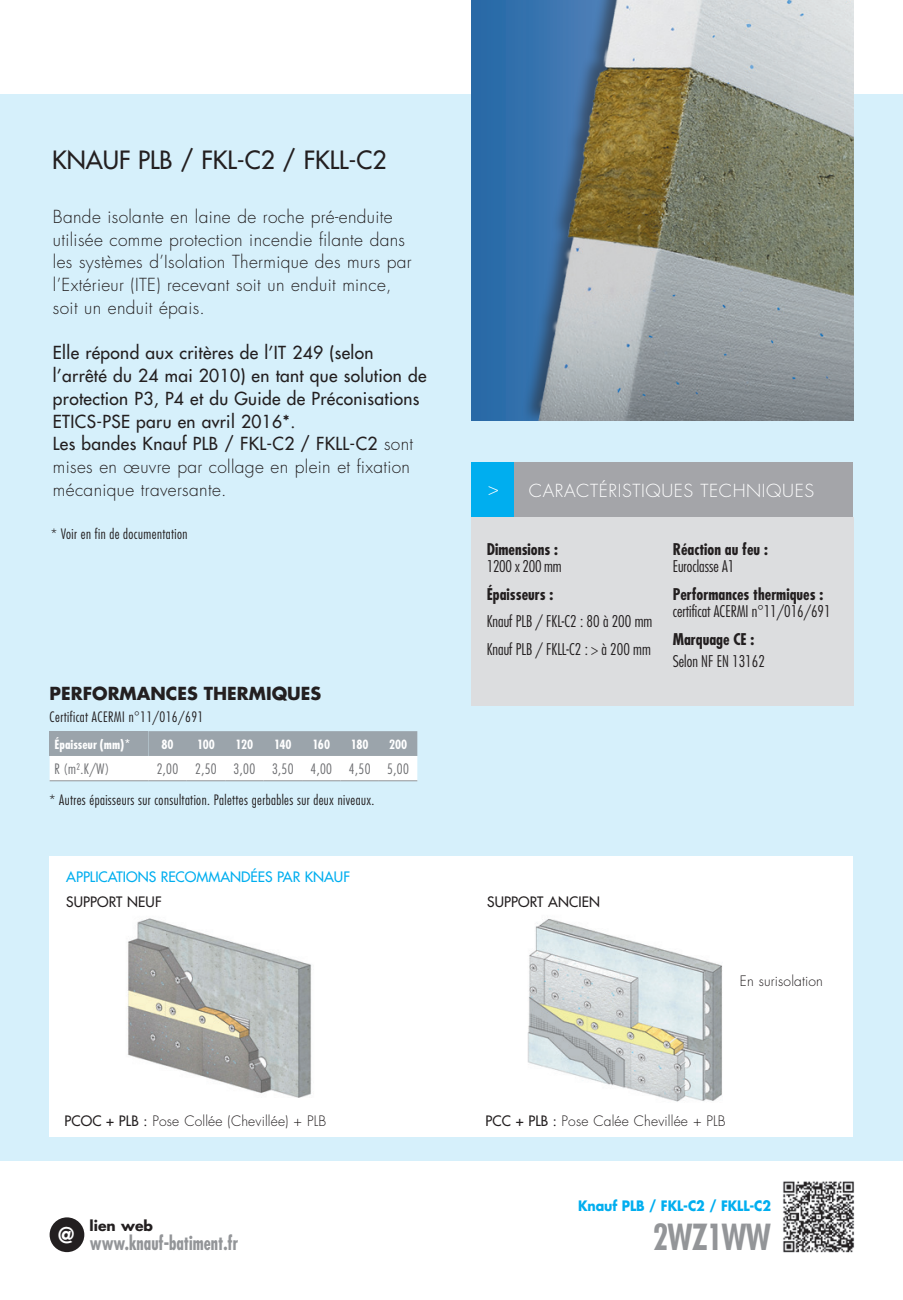
<style>
.page{position:relative;width:903px;height:1300px;background:#fff}
.page>*{position:absolute;margin:0;border:0;box-sizing:border-box;transform-origin:0 0}
.t1{font:700 condensed 35px "Futura Std";letter-spacing:-.03em;color:#939598;scale:.91 1}
.t2{font:500 24.5px "Futura Std";color:#231f20}
.t3{font:700 21px "Futura Std";color:#fff}
.t4{font:700 condensed 19.25px "Futura Std";color:#939598;scale:.89 1}
.t5{font:300 17.5px/22.8px "Futura Std";letter-spacing:.02em;color:#231f20}
.t6{font:500 17.5px/22.8px "Futura Std";letter-spacing:.02em;color:#231f20}
.t7{font:300 17.5px "Futura Std";letter-spacing:.03em;color:#fff}
.S_s_Titre_Bold_ok{font:700 17.5px "Futura Std";color:#231f20}
.Légende{font:300 condensed 15.75px/17.5px "Futura Std";color:#231f20}
.Légende-2{font:700 condensed 15.75px/17.5px "Futura Std";color:#231f20}
.Légende_Ok{font:300 condensed 14px "Futura Std";letter-spacing:.03em;color:#231f20}
.t8{font:300 14px "Futura Std";letter-spacing:.01em;color:#231f20}
.TABLEAU_en_tete{font:700 condensed 14px "Futura T";color:#fff}
.t9{font:500 14px "Futura Std";color:#00aeef}
.TABLEAU_txt{font:300 condensed 14px "Futura Std";letter-spacing:.03em;color:#6c6d70}
.t10{font:500 14px "Futura Std";letter-spacing:.01em;color:#231f20}
.t11{font:700 14px "Futura Std";letter-spacing:-.01em;color:#00aeef;scale:.9 1}
.Tableau_txt_demi{font:300 condensed 14px "Futura Std";color:#6c6d70}
.t12{font:700 14px "Futura Std";color:#231f20}
.s1{font-weight:500}
.s2{font-weight:300}
.s3{font-weight:700}
</style>
<div class="page">
<div style="left:0;top:94px;width:903px;height:1067px;background:#d6f0fb"></div>
<div style="left:50px;top:1217px;width:34px;height:35px;background:#231f20;border-radius:50%"></div>
<div style="left:50px;top:856px;width:803px;height:280px;background:#fff"></div>
<div style="left:471px;top:0;width:382px;height:421px;background:#2a6ca9"></div>
<img style="left:523px;top:0;width:330px;height:421px">
<svg style="left:50px;top:731px;width:367px;height:49px;background:#ccd0d4"></svg>
<hr style="left:50px;top:780px;width:98px;height:1px;background:#939598">
<hr style="left:148px;top:780px;width:39px;height:1px;background:#939598">
<hr style="left:187px;top:780px;width:38px;height:1px;background:#939598">
<hr style="left:225px;top:780px;width:39px;height:1px;background:#939598">
<hr style="left:264px;top:780px;width:38px;height:1px;background:#939598">
<hr style="left:302px;top:780px;width:38px;height:1px;background:#939598">
<hr style="left:340px;top:780px;width:39px;height:1px;background:#939598">
<hr style="left:379px;top:780px;width:38px;height:1px;background:#939598">
<img style="left:127px;top:918px;width:185px;height:180px">
<img style="left:527px;top:919px;width:196px;height:183px">
<div style="left:513px;top:462px;width:340px;height:55px;background:#a4a5a9"></div>
<div style="left:471px;top:462px;width:42px;height:55px;background:#00aeef"></div>
<div style="left:471px;top:517px;width:382px;height:188px;background:#dcdddf"></div>
<img style="left:783px;top:1181px;width:72px;height:72px">
<p class="t2" style="left:52px;top:145px;width:336px">KNAUF PLB / FKL-C2 / FKLL-C2</p>
<p class="t5" style="left:53px;top:206px;width:360px">Bande isolante en laine de roche pré-enduite utilisée comme protection incendie filante dans les systèmes d’Isolation Thermique des murs par l’Extérieur (ITE) recevant soit un enduit mince, soit un enduit épais.</p>
<p class="t6" style="left:53px;top:342px;width:375px">Elle répond aux critères de l’IT 249 (selon l’arrêté du 24 mai 2010) en tant que solution de protection P3, P4 et du Guide de Préconisations ETICS-PSE paru en avril 2016*.</p>
<p class="t5" style="left:53px;top:433px;width:362px"><span class="s1">Les bandes Knauf PLB / FKL-C2 / FKLL-C2</span> sont mises en œuvre par collage en plein et fixation mécanique traversante.</p>
<p class="Légende_Ok" style="left:51px;top:526px;width:138px">* Voir en fin de documentation</p>
<p class="S_s_Titre_Bold_ok" style="left:50px;top:682px;width:273px">PERFORMANCES THERMIQUES</p>
<p class="Légende_Ok" style="left:50px;top:708px;width:155px">Certificat ACERMI n°11/016/691</p>
<p class="TABLEAU_en_tete" style="left:55px;top:736px;width:77px">Épaisseur (mm)*</p>
<p class="TABLEAU_en_tete" style="left:161px;top:736px;width:14px">80</p>
<p class="TABLEAU_en_tete" style="left:197px;top:736px;width:19px">100</p>
<p class="TABLEAU_en_tete" style="left:236px;top:736px;width:19px">120</p>
<p class="TABLEAU_en_tete" style="left:274px;top:736px;width:19px">140</p>
<p class="TABLEAU_en_tete" style="left:312px;top:736px;width:19px">160</p>
<p class="TABLEAU_en_tete" style="left:351px;top:736px;width:19px">180</p>
<p class="TABLEAU_en_tete" style="left:389px;top:736px;width:20px">200</p>
<p class="Tableau_txt_demi" style="left:55px;top:761px;width:56px">R (m².K/W)</p>
<p class="TABLEAU_txt" style="left:157px;top:761px;width:23px">2,00</p>
<p class="TABLEAU_txt" style="left:195px;top:761px;width:23px">2,50</p>
<p class="TABLEAU_txt" style="left:234px;top:761px;width:23px">3,00</p>
<p class="TABLEAU_txt" style="left:272px;top:761px;width:23px">3,50</p>
<p class="TABLEAU_txt" style="left:310px;top:761px;width:23px">4,00</p>
<p class="TABLEAU_txt" style="left:349px;top:761px;width:23px">4,50</p>
<p class="TABLEAU_txt" style="left:387px;top:761px;width:23px">5,00</p>
<p class="Légende_Ok" style="left:50px;top:791px;width:326px">* Autres épaisseurs sur consultation. Palettes gerbables sur deux niveaux.</p>
<p class="t9" style="left:66px;top:868px;width:285px">APPLICATIONS RECOMMANDÉES PAR KNAUF</p>
<p class="t7" style="left:488px;top:478px;width:13px">&gt;</p>
<p class="t7" style="left:529px;top:480px;width:287px">CARACTÉRISTIQUES TECHNIQUES</p>
<p class="Légende-2" style="left:487px;top:540px;width:76px">Dimensions :<br><span class="s2">1200 x 200 mm</span></p>
<p class="Légende-2" style="left:487px;top:585px;width:68px">Épaisseurs :</p>
<p class="Légende" style="left:487px;top:613px;width:167px">Knauf PLB / FKL-C2 : 80 à 200 mm</p>
<p class="Légende" style="left:487px;top:640px;width:166px">Knauf PLB / FKLL-C2 : &gt; à 200 mm</p>
<p class="Légende-2" style="left:673px;top:540px;width:97px">Réaction au feu :<br><span class="s2">Euroclasse A1</span></p>
<p class="Légende" style="left:673px;top:585px;width:159px"><span class="s3">Performances thermiques : </span>certificat ACERMI n°11/016/691</p>
<p class="Légende-2" style="left:673px;top:630px;width:83px">Marquage CE :</p>
<p class="Légende" style="left:673px;top:652px;width:94px">Selon NF EN 13162</p>
<p class="t10" style="left:66px;top:893px;width:97px">SUPPORT NEUF</p>
<p class="t10" style="left:487px;top:893px;width:114px">SUPPORT ANCIEN</p>
<p class="t8" style="left:740px;top:972px;width:85px">En surisolation</p>
<p class="t8" style="left:64px;top:1112px;width:263px"><span class="s1">PCOC + PLB :</span> Pose Collée (Chevillée) + PLB</p>
<p class="t8" style="left:485px;top:1112px;width:242px"><span class="s1">PCC + PLB :</span> Pose Calée Chevillée + PLB</p>
<p class="t3" style="left:58px;top:1221px;width:17px">@</p>
<p class="t12" style="left:90px;top:1216px;width:65px">lien web</p>
<p class="t4" style="left:90px;top:1231px;width:168px">www.knauf-batiment.fr</p>
<p class="t11" style="left:578px;top:1196px;width:216px">Knauf PLB / FKL-C2 / FKLL-C2</p>
<p class="t1" style="left:653px;top:1215px;width:131px">2WZ1WW</p>
</div>
